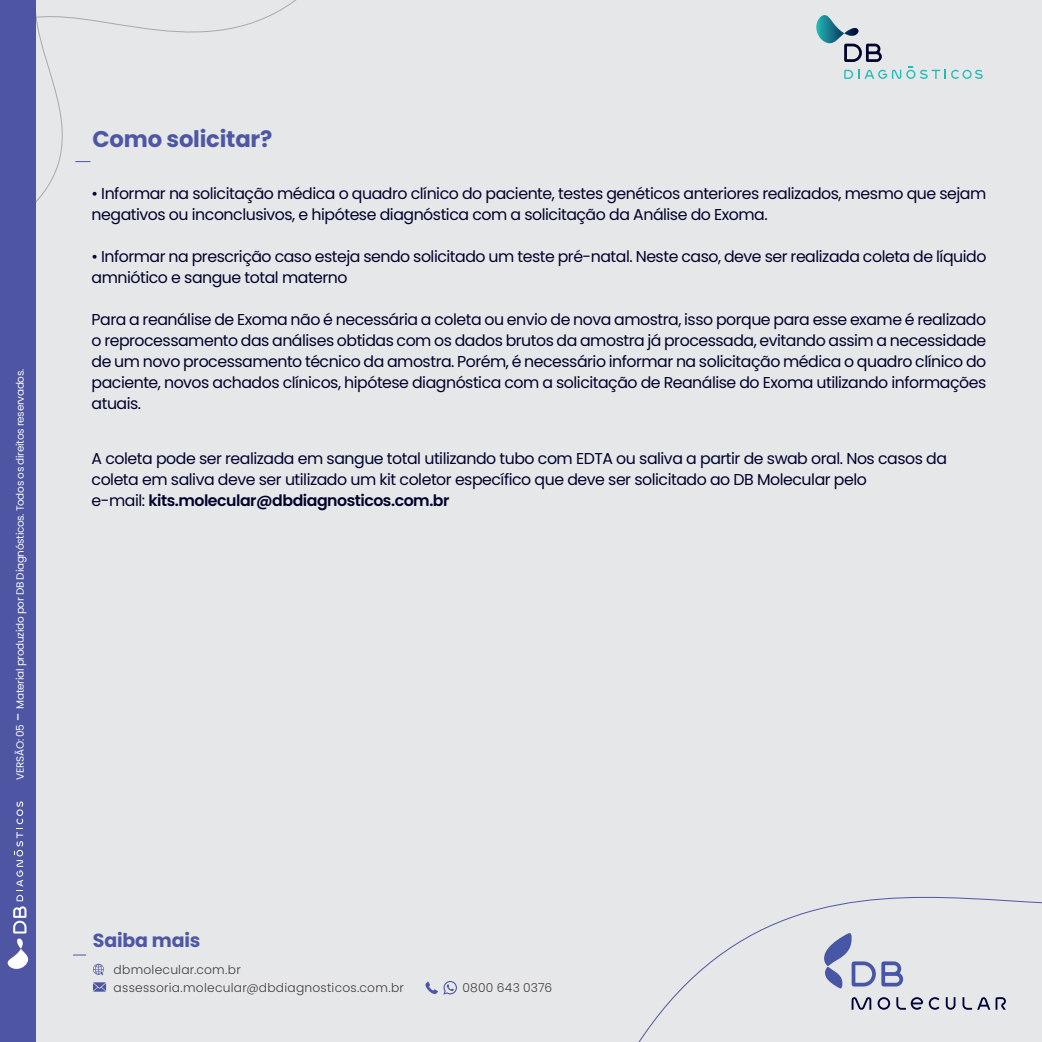
<style>
.page{position:relative;width:1042px;height:1042px;background:#e6e7e9}
.page>*{position:absolute;margin:0;border:0;box-sizing:border-box;transform-origin:0 0}
.t1{font:700 22.75px "Poppins";letter-spacing:-.01em;color:#4e57a4}
.t2{font:700 18.9px "Poppins";letter-spacing:-.01em;color:#4e57a4}
.t3{font:15.75px/21px "Poppins";letter-spacing:-.03em;color:#00022c}
.t4{font:300 12.25px/17.2px "Poppins";letter-spacing:.02em;color:#3e3e3f}
.t5{font:10.5px "Poppins";letter-spacing:-.03em;color:#f7f8f7}
.s1{font-size:15.75px}
.s2{font-weight:600}
</style>
<div class="page">
<div style="left:0;top:0;width:35px;height:1042px;background:#4e56a4"></div>
<svg style="left:638px;top:896px;width:404px;height:146px"></svg>
<svg style="left:8px;top:801px;width:20px;height:168px"></svg>
<svg style="left:877px;top:997px;width:13px;height:12px"></svg>
<svg style="left:929px;top:997px;width:10px;height:12px"></svg>
<svg style="left:946px;top:997px;width:9px;height:12px"></svg>
<svg style="left:851px;top:997px;width:20px;height:12px"></svg>
<svg style="left:962px;top:997px;width:44px;height:12px"></svg>
<svg style="left:896px;top:997px;width:27px;height:12px"></svg>
<svg style="left:824px;top:933px;width:79px;height:55px"></svg>
<svg style="left:816px;top:15px;width:166px;height:64px"></svg>
<svg style="left:35px;top:0;width:261px;height:217px"></svg>
<svg style="left:93px;top:964px;width:11px;height:11px"></svg>
<svg style="left:93px;top:982px;width:13px;height:9px"></svg>
<svg style="left:73px;top:954px;width:13px;height:1px"></svg>
<svg style="left:425px;top:981px;width:32px;height:13px"></svg>
<p class="t5" style="left:14px;top:779px;width:412px;rotate:-90deg">VERSÃO: 05 <span class="s1">-</span> Material produzido por DB Diagnósticos. Todos os direitos reservados.</p>
<h1 class="t1" style="left:92px;top:125px;width:181px">Como solicitar?</h1>
<p class="t3" style="left:92px;top:183px;width:896px">• Informar na solicitação médica o quadro clínico do paciente, testes genéticos anteriores realizados, mesmo que sejam negativos ou inconclusivos, e hipótese diagnóstica com a solicitação da Análise do Exoma.</p>
<p class="t3" style="left:92px;top:246px;width:896px">• Informar na prescrição caso esteja sendo solicitado um teste pré-natal. Neste caso, deve ser realizada coleta de líquido amniótico e sangue total materno</p>
<p class="t3" style="left:92px;top:309px;width:896px;text-align:justify">Para a reanálise de Exoma não é necessária a coleta ou envio de nova amostra, isso porque para esse exame é realizado o reprocessamento das análises obtidas com os dados brutos da amostra já processada, evitando assim a necessidade de um novo processamento técnico da amostra. Porém, é necessário informar na solicitação médica o quadro clínico do paciente, novos achados clínicos, hipótese diagnóstica com a solicitação de Reanálise do Exoma utilizando informações atuais.</p>
<p class="t3" style="left:92px;top:448px;width:857px">A coleta pode ser realizada em sangue total utilizando tubo com EDTA ou saliva a partir de swab oral. Nos casos da coleta em saliva deve ser utilizado um kit coletor específico que deve ser solicitado ao DB Molecular pelo<br>e-mail: <span class="s2">kits.molecular@dbdiagnosticos.com.br</span></p>
<p class="t2" style="left:93px;top:929px;width:109px">Saiba mais</p>
<p class="t4" style="left:114px;top:961px;width:292px">dbmolecular.com.br assessoria.molecular@dbdiagnosticos.com.br</p>
<p class="t4" style="left:462px;top:979px;width:91px">0800 643 0376</p>
</div>
